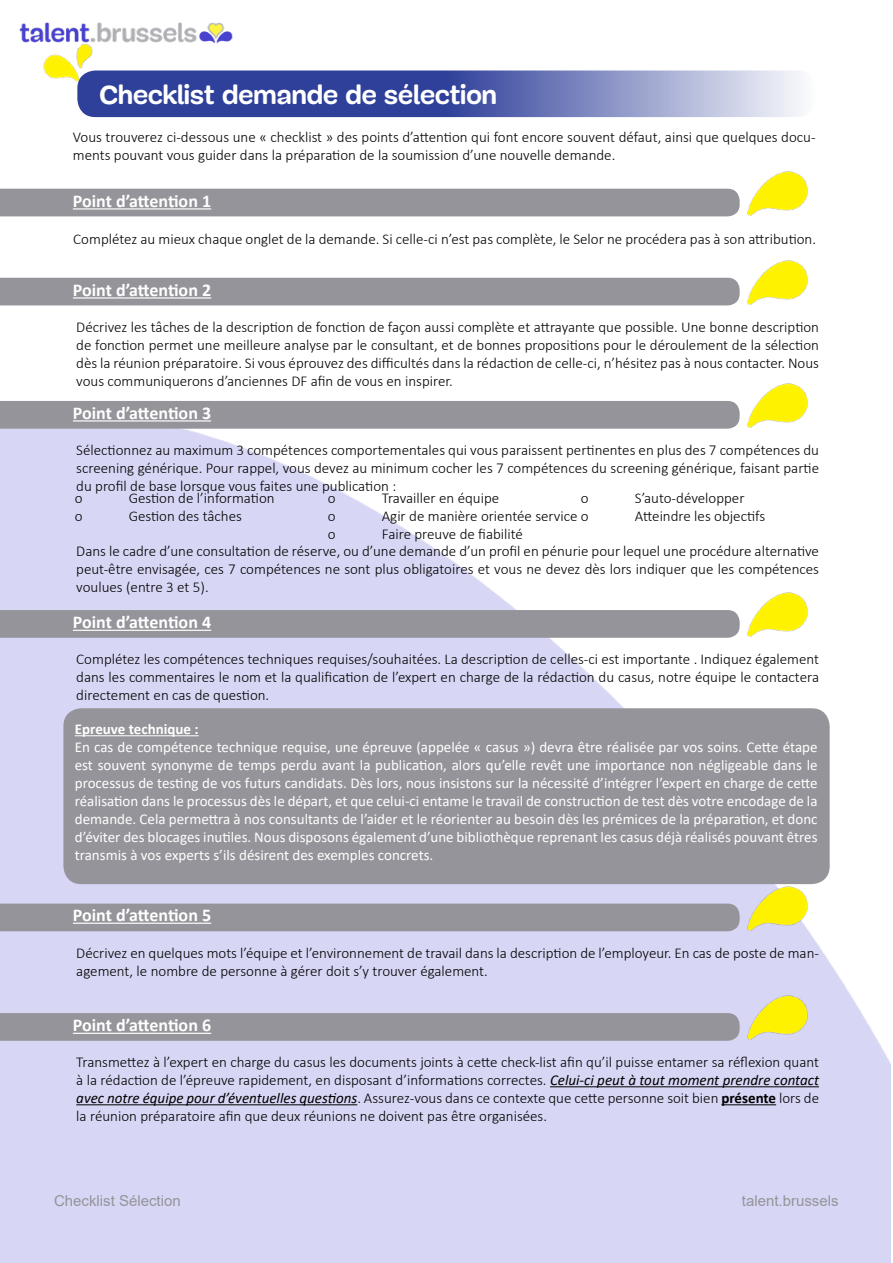
<style>
.page{position:relative;width:893px;height:1263px;background:#fff}
.page>*{position:absolute;margin:0;border:0;box-sizing:border-box;transform-origin:0 0}
.t1{font:700 27px "Mija";color:#fff}
.t2{font:700 18px "Calibri";letter-spacing:-.005em;color:#fff}
.t3{font:300 15px/18px "Calibri";color:#000;text-align:justify}
.t4{font:15px/18px "Calibri";color:#fff;text-align:justify}
.t5{font:15px "Arial";color:#94949a}
.t6{font:700 15px "Calibri";color:#fff}
.s1{font-weight:400;font-style:italic}
.s2{font-weight:700}
</style>
<div class="page">
<img style="left:0;top:54px;width:891px;height:1209px">
<div style="left:63px;top:708px;width:767px;height:176px;background:#94949a;border-radius:18px"></div>
<svg style="left:77px;top:71px;width:739px;height:46px;background:#626fb2"></svg>
<img style="left:39px;top:55px;width:44px;height:26px">
<img style="left:66px;top:54px;width:33px;height:18px">
<hr style="left:550px;top:1086px;width:269px;height:1px;background:#000">
<hr style="left:76px;top:1104px;width:281px;height:1px;background:#000">
<hr style="left:721px;top:1104px;width:55px;height:1px;background:#000">
<hr style="left:75px;top:735px;width:124px;height:1px;background:#fff">
<div style="left:0;top:189px;width:740px;height:27px;background:#94949a"></div>
<img style="left:740px;top:170px;width:76px;height:46px">
<div style="left:0;top:278px;width:740px;height:27px;background:#94949a"></div>
<img style="left:740px;top:259px;width:76px;height:46px">
<div style="left:0;top:401px;width:740px;height:28px;background:#94949a"></div>
<img style="left:740px;top:383px;width:76px;height:46px">
<div style="left:0;top:610px;width:740px;height:28px;background:#94949a"></div>
<img style="left:740px;top:592px;width:76px;height:46px">
<div style="left:0;top:903px;width:740px;height:28px;background:#94949a"></div>
<img style="left:740px;top:885px;width:76px;height:46px">
<div style="left:0;top:1013px;width:740px;height:28px;background:#94949a"></div>
<img style="left:740px;top:995px;width:76px;height:46px">
<hr style="left:73px;top:208px;width:138px;height:1px;background:#fff">
<hr style="left:73px;top:297px;width:138px;height:2px;background:#fff">
<hr style="left:73px;top:420px;width:138px;height:1px;background:#fff">
<hr style="left:73px;top:630px;width:138px;height:1px;background:#fff">
<hr style="left:73px;top:923px;width:138px;height:1px;background:#fff">
<hr style="left:73px;top:1033px;width:138px;height:1px;background:#fff">
<img style="left:19px;top:22px;width:214px;height:32px">
<h1 class="t1" style="left:99px;top:80px;width:400px">Checklist demande de sélection</h1>
<p class="t3" style="left:73px;top:128px;width:744px">Vous trouverez ci-dessous une « checklist » des points d’attention qui font encore souvent défaut, ainsi que quelques docu&shy;ments pouvant vous guider dans la préparation de la soumission d’une nouvelle demande.</p>
<p class="t2" style="left:73px;top:188px;width:140px">Point d’attention 1</p>
<p class="t3" style="left:73px;top:230px;width:744px">Complétez au mieux chaque onglet de la demande. Si celle-ci n’est pas complète, le Selor ne procédera pas à son attribution.</p>
<p class="t2" style="left:73px;top:277px;width:140px">Point d’attention 2</p>
<p class="t3" style="left:76px;top:318px;width:744px">Décrivez les tâches de la description de fonction de façon aussi complète et attrayante que possible. Une bonne description de fonction permet une meilleure analyse par le consultant, et de bonnes propositions pour le déroulement de la sélection dès la réunion préparatoire. Si vous éprouvez des difficultés dans la rédaction de celle-ci, n’hésitez pas à nous contacter. Nous vous communiquerons d’anciennes DF afin de vous en inspirer.</p>
<p class="t2" style="left:73px;top:400px;width:140px">Point d’attention 3</p>
<p class="t3" style="left:76px;top:441px;width:744px">Sélectionnez au maximum 3 compétences comportementales qui vous paraissent pertinentes en plus des 7 compétences du screening générique. Pour rappel, vous devez au minimum cocher les 7 compétences du screening générique, faisant partie du profil de base lorsque vous faites une publication :</p>
<p class="t3" style="left:75px;top:489px;width:9px">o</p>
<p class="t3" style="left:129px;top:489px;width:147px">Gestion de l’information</p>
<p class="t3" style="left:75px;top:507px;width:9px">o</p>
<p class="t3" style="left:129px;top:507px;width:115px">Gestion des tâches</p>
<p class="t3" style="left:328px;top:489px;width:9px">o</p>
<p class="t3" style="left:382px;top:489px;width:119px">Travailler en équipe</p>
<p class="t3" style="left:328px;top:507px;width:9px">o</p>
<p class="t3" style="left:382px;top:507px;width:208px">Agir de manière orientée service o</p>
<p class="t3" style="left:328px;top:525px;width:9px">o</p>
<p class="t3" style="left:382px;top:525px;width:143px">Faire preuve de fiabilité</p>
<p class="t3" style="left:581px;top:489px;width:9px">o</p>
<p class="t3" style="left:635px;top:489px;width:132px">S’auto-développer<br>Atteindre les objectifs</p>
<p class="t3" style="left:76px;top:542px;width:744px">Dans le cadre d’une consultation de réserve, ou d’une demande d’un profil en pénurie pour lequel une procédure alternative peut-être envisagée, ces 7 compétences ne sont plus obligatoires et vous ne devez dès lors indiquer que les compétences voulues (entre 3 et 5).</p>
<p class="t2" style="left:73px;top:609px;width:140px">Point d’attention 4</p>
<p class="t3" style="left:76px;top:650px;width:744px">Complétez les compétences techniques requises/souhaitées. La description de celles-ci est importante . Indiquez également dans les commentaires le nom et la qualification de l’expert en charge de la rédaction du casus, notre équipe le contactera directement en cas de question.</p>
<p class="t6" style="left:75px;top:718px;width:125px">Epreuve technique :</p>
<p class="t4" style="left:75px;top:738px;width:744px">En cas de compétence technique requise, une épreuve (appelée « casus ») devra être réalisée par vos soins. Cette étape est souvent synonyme de temps perdu avant la publication, alors qu’elle revêt une importance non négligeable dans le processus de testing de vos futurs candidats. Dès lors, nous insistons sur la nécessité d’intégrer l’expert en charge de cette réalisation dans le processus dès le départ, et que celui-ci entame le travail de construction de test dès votre encodage de la demande. Cela permettra à nos consultants de l’aider et le réorienter au besoin dès les prémices de la préparation, et donc d’éviter des blocages inutiles. Nous disposons également d’une bibliothèque reprenant les casus déjà réalisés pouvant êtres transmis à vos experts s’ils désirent des exemples concrets.</p>
<p class="t2" style="left:73px;top:902px;width:140px">Point d’attention 5</p>
<p class="t3" style="left:76px;top:943px;width:744px">Décrivez en quelques mots l’équipe et l’environnement de travail dans la description de l’employeur. En cas de poste de man&shy;agement, le nombre de personne à gérer doit s’y trouver également.</p>
<p class="t2" style="left:73px;top:1012px;width:140px">Point d’attention 6</p>
<p class="t3" style="left:76px;top:1053px;width:744px">Transmettez à l’expert en charge du casus les documents joints à cette check-list afin qu’il puisse entamer sa réflexion quant à la rédaction de l’épreuve rapidement, en disposant d’informations correctes. <span class="s1">Celui-ci peut à tout moment prendre contact avec notre équipe pour d’éventuelles questions</span>. Assurez-vous dans ce contexte que cette personne soit bien <span class="s2">présente</span> lors de la réunion préparatoire afin que deux réunions ne doivent pas être organisées.</p>
<p class="t5" style="left:54px;top:1190px;width:128px">Checklist Sélection</p>
<p class="t5" style="left:742px;top:1190px;width:98px">talent.brussels</p>
</div>
